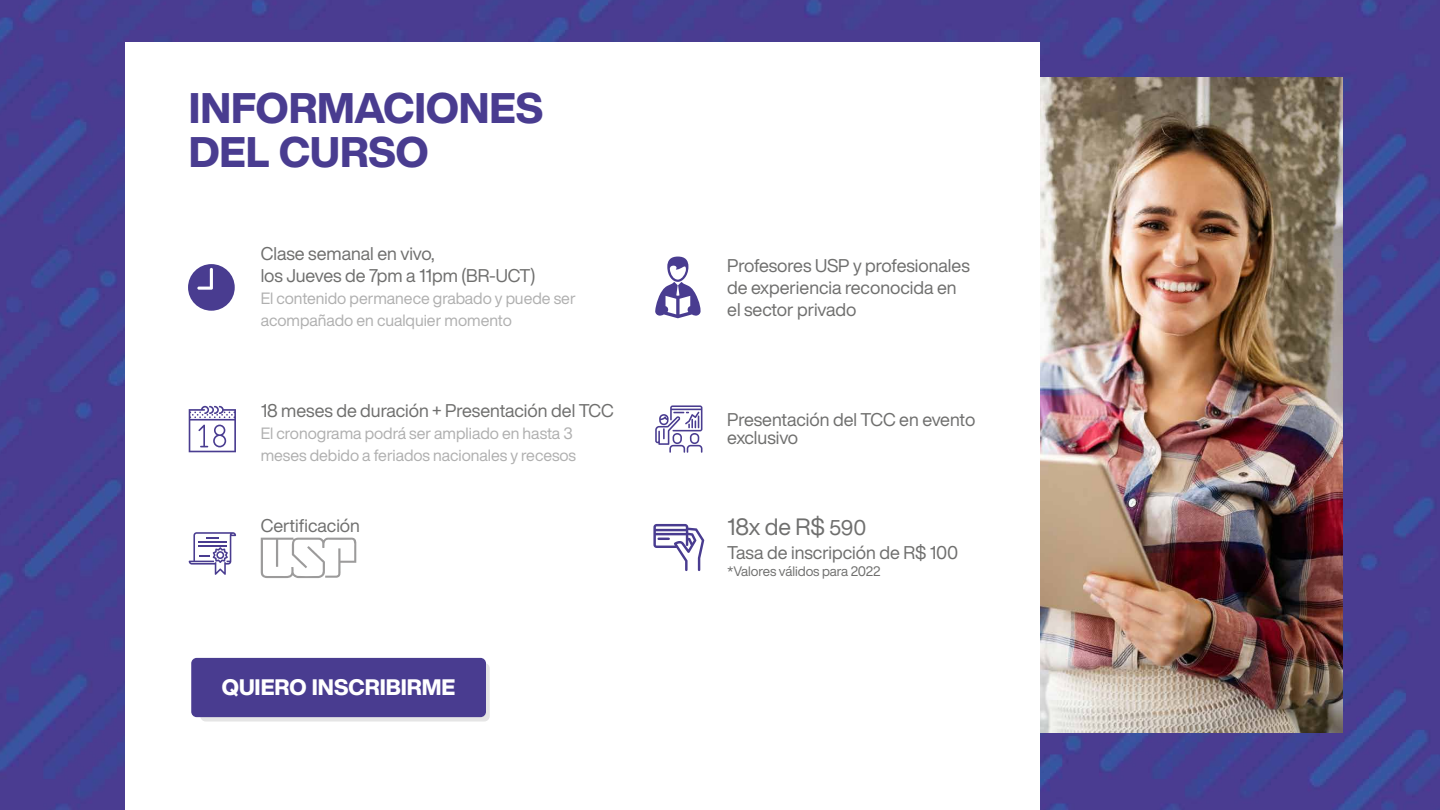
<style>
.page{position:relative;width:1440px;height:810px;background:#fff}
.page>*{position:absolute;margin:0;border:0;box-sizing:border-box;transform-origin:0 0}
.t1{font:800 42px/44.3px "Helvetica Now Display";color:#493c90}
.t2{font:23.25px "Helvetica Now Display";color:#6f6f6e}
.t3{font:800 22.05px "Helvetica Now Display";color:#fff}
.t4{font:18.08px/22.1px "Helvetica Now Display";color:#6f6f6e}
.t5{font:16.12px/22.1px "Helvetica Now Display";color:#b0b0b0}
.t6{font:13.5px "Helvetica Now Display";letter-spacing:-.005em;color:#6f6f6e}
.s1{font-size:21px}
</style>
<div class="page">
<img style="left:0;top:0;width:1440px;height:810px">
<img style="left:1040px;top:77px;width:302px;height:656px">
<div style="left:125px;top:43px;width:915px;height:767px;background:#fff"></div>
<svg style="left:188px;top:264px;width:47px;height:47px"></svg>
<svg style="left:655px;top:257px;width:46px;height:61px"></svg>
<svg style="left:189px;top:406px;width:47px;height:46px"></svg>
<svg style="left:655px;top:405px;width:47px;height:48px"></svg>
<svg style="left:653px;top:524px;width:51px;height:47px"></svg>
<svg style="left:189px;top:532px;width:47px;height:43px"></svg>
<svg style="left:261px;top:538px;width:95px;height:40px"></svg>
<div style="left:200px;top:663px;width:290px;height:59px;background:linear-gradient(to right,#d9d8de,#dad9df);border-radius:5px"></div>
<div style="left:191px;top:658px;width:295px;height:59px;background:#493c90;border-radius:5px"></div>
<h1 class="t1" style="left:189px;top:86px;width:356px">INFORMACIONES<br>DEL CURSO</h1>
<p class="t4" style="left:261px;top:242px;width:276px">Clase semanal en vivo,<br>los Jueves de 7pm a 11pm (BR-UCT)</p>
<p class="t5" style="left:261px;top:287px;width:317px">El contenido permanece grabado y puede ser acompañado en cualquier momento</p>
<p class="t4" style="left:261px;top:399px;width:355px">18 meses de duración + Presentación del TCC</p>
<p class="t5" style="left:261px;top:422px;width:317px">El cronograma podrá ser ampliado en hasta 3 meses debido a feriados nacionales y recesos</p>
<p class="t4" style="left:261px;top:515px;width:101px">Certificación</p>
<p class="t3" style="left:222px;top:672px;width:235px">QUIERO INSCRIBIRME</p>
<p class="t4" style="left:727px;top:254px;width:244px">Profesores USP y profesionales de experiencia reconocida en el sector privado</p>
<p class="t4" style="left:727px;top:410px;width:250px;line-height:18.1px">Presentación del TCC en evento exclusivo</p>
<p class="t2" style="left:727px;top:511px;width:141px">18x de R$ <span class="s1">590</span></p>
<p class="t4" style="left:727px;top:541px;width:233px">Tasa de inscripción de R$ 100</p>
<p class="t6" style="left:727px;top:562px;width:155px">*Valores válidos para 2022</p>
</div>
